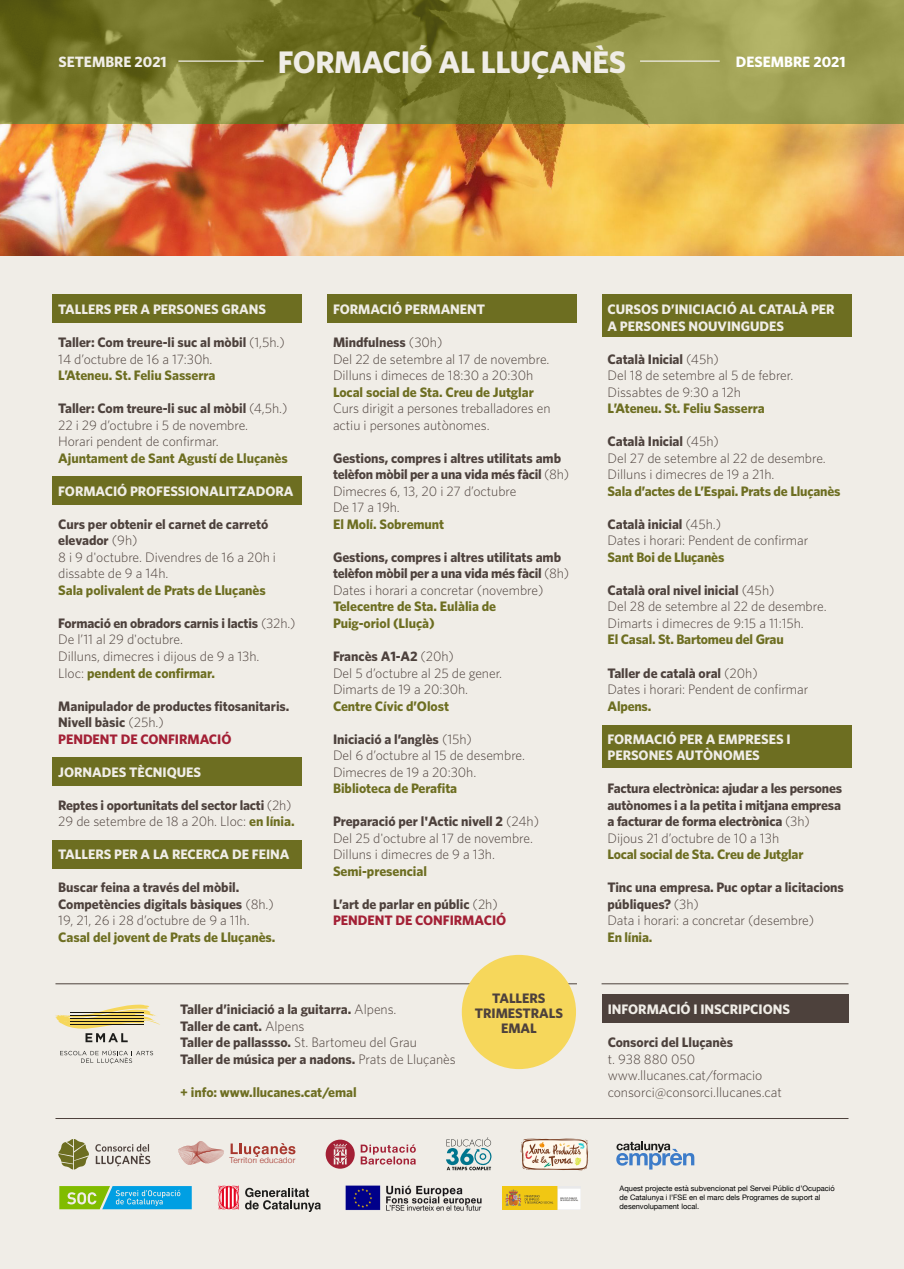
<style>
.page{position:relative;width:904px;height:1269px;background:#fff}
.page>*{position:absolute;margin:0;border:0;box-sizing:border-box;transform-origin:0 0}
.t1{font:700 31.25px "Whitney HTF";letter-spacing:-.015em;color:#f0ede7}
.t2{font:700 15px "Whitney HTF";color:#f0ede7}
.t3{font:700 15px "Whitney HTF";color:#fff}
.t4{font:300 13.75px/16.5px "Whitney HTF";letter-spacing:-.005em;color:#4d413c}
.t5{font:700 13.75px/16.5px "Whitney HTF";letter-spacing:-.005em;color:#4d413c}
.t6{font:700 13.75px/16.5px "Whitney HTF";letter-spacing:-.005em;color:#6d6e21}
.t7{font:700 13.75px/16.5px "Whitney HTF";letter-spacing:-.005em;color:#f0ede7}
.t8{font:300 8.25px "Helvetica Neue";letter-spacing:.025em;color:#a7372d}
.t9{font:7.5px/9px "Helvetica Neue";color:#000}
.s1{font-weight:700}
.s2{font-weight:700;color:#6d6e21}
.s3{font-weight:300}
.s4{color:#a32035}
.s5{color:#6d6e21}
</style>
<div class="page">
<div style="left:0;top:0;width:904px;height:1268px;background:#f0ede7"></div>
<img style="left:0;top:124px;width:904px;height:131px">
<svg style="left:0;top:0;width:904px;height:124px;background:#838437"></svg>
<svg style="left:58px;top:1139px;width:31px;height:30px"></svg>
<svg style="left:95px;top:1144px;width:55px;height:22px"></svg>
<svg style="left:446px;top:1137px;width:46px;height:33px"></svg>
<svg style="left:178px;top:1141px;width:46px;height:24px"></svg>
<svg style="left:230px;top:1143px;width:65px;height:14px"></svg>
<svg style="left:361px;top:1144px;width:55px;height:20px"></svg>
<svg style="left:326px;top:1139px;width:29px;height:29px"></svg>
<svg style="left:616px;top:1141px;width:78px;height:28px"></svg>
<svg style="left:520px;top:1138px;width:69px;height:32px"></svg>
<svg style="left:59px;top:1186px;width:133px;height:23px;background:#48b2a2"></svg>
<svg style="left:218px;top:1185px;width:21px;height:24px"></svg>
<svg style="left:245px;top:1187px;width:76px;height:25px"></svg>
<img style="left:502px;top:1186px;width:79px;height:23px">
<img style="left:345px;top:1185px;width:137px;height:26px">
<div style="left:52px;top:294px;width:250px;height:29px;background:#6d6e21"></div>
<div style="left:327px;top:294px;width:250px;height:29px;background:#6d6e21"></div>
<div style="left:601px;top:294px;width:250px;height:43px;background:#6d6e21"></div>
<div style="left:601px;top:724px;width:250px;height:43px;background:#6d6e21"></div>
<div style="left:52px;top:477px;width:250px;height:28px;background:#6d6e21"></div>
<div style="left:52px;top:757px;width:250px;height:29px;background:#6d6e21"></div>
<div style="left:52px;top:839px;width:250px;height:29px;background:#6d6e21"></div>
<hr style="left:55px;top:1118px;width:793px;height:1px;background:#4d413c">
<hr style="left:178px;top:60px;width:86px;height:2px;background:#f0ede7">
<hr style="left:640px;top:60px;width:79px;height:2px;background:#f0ede7">
<div style="left:601px;top:994px;width:247px;height:28px;background:#4d413c"></div>
<hr style="left:55px;top:983px;width:522px;height:1px;background:#4d413c">
<hr style="left:601px;top:983px;width:247px;height:1px;background:#4d413c">
<svg style="left:55px;top:1004px;width:105px;height:38px"></svg>
<svg style="left:60px;top:1049px;width:93px;height:14px"></svg>
<div style="left:462px;top:955px;width:114px;height:114px;background:#f6d75b;border-radius:50%"></div>
<p class="t2" style="left:58px;top:52px;width:110px">SETEMBRE 2021</p>
<h1 class="t1" style="left:278px;top:43px;width:349px">FORMACIÓ AL LLUÇANÈS</h1>
<p class="t3" style="left:736px;top:52px;width:111px">DESEMBRE 2021</p>
<p class="t7" style="left:58px;top:301px;width:209px">TALLERS PER A PERSONES GRANS</p>
<p class="t4" style="left:58px;top:334px;width:228px"><span class="s1">Taller: Com treure-li suc al mòbil</span> (1,5h.)<br>14 d’octubre de 16 a 17:30h.</p>
<p class="t6" style="left:58px;top:367px;width:159px">L’Ateneu. St. Feliu Sasserra</p>
<p class="t4" style="left:58px;top:400px;width:231px"><span class="s1">Taller: Com treure-li suc al mòbil</span> (4,5h.)<br>22 i 29 d’octubre i 5 de novembre.<br>Horari pendent de confirmar.</p>
<p class="t6" style="left:58px;top:449px;width:231px">Ajuntament de Sant Agustí de Lluçanès</p>
<p class="t7" style="left:58px;top:482px;width:237px">FORMACIÓ PROFESSIONALITZADORA</p>
<p class="t4" style="left:58px;top:515px;width:219px"><span class="s1">Curs per obtenir el carnet de carretó elevador</span> (9h)<br>8 i 9 d'octubre. Divendres de 16 a 20h i dissabte de 9 a 14h.</p>
<p class="t6" style="left:58px;top:581px;width:209px">Sala polivalent de Prats de Lluçanès</p>
<p class="t4" style="left:58px;top:614px;width:239px"><span class="s1">Formació en obradors carnis i lactis</span> (32h.)<br>De l’11 al 29 d'octubre.<br>Dilluns, dimecres i dijous de 9 a 13h.<br>Lloc: <span class="s2">pendent de confirmar.</span></p>
<p class="t5" style="left:58px;top:697px;width:233px">Manipulador de productes fitosanitaris.<br>Nivell bàsic <span class="s3">(25h.)<br></span><span class="s4">PENDENT DE CONFIRMACIÓ</span></p>
<p class="t7" style="left:58px;top:763px;width:144px">JORNADES TÈCNIQUES</p>
<p class="t5" style="left:58px;top:796px;width:238px">Reptes i oportunitats del sector lacti <span class="s3">(2h)<br>29 de setembre de 18 a 20h. Lloc:</span> <span class="s5">en línia.</span></p>
<p class="t7" style="left:58px;top:845px;width:233px">TALLERS PER A LA RECERCA DE FEINA</p>
<p class="t5" style="left:58px;top:878px;width:217px">Buscar feina a través del mòbil.<br>Competències digitals bàsiques <span class="s3">(8h.)<br>19, 21, 26 i 28 d’octubre de 9 a 11h.</span></p>
<p class="t6" style="left:58px;top:928px;width:219px">Casal del jovent de Prats de Lluçanès.</p>
<p class="t7" style="left:333px;top:301px;width:154px">FORMACIÓ PERMANENT</p>
<p class="t4" style="left:333px;top:334px;width:218px"><span class="s1">Mindfulness</span> (30h)<br>Del 22 de setembre al 17 de novembre.<br>Dilluns i dimeces de 18:30 a 20:30h</p>
<p class="t6" style="left:333px;top:383px;width:202px">Local social de Sta. Creu de Jutglar</p>
<p class="t4" style="left:333px;top:400px;width:219px">Curs dirigit a persones treballadores en actiu i persones autònomes.</p>
<p class="t5" style="left:333px;top:449px;width:238px">Gestions, compres i altres utilitats amb telèfon mòbil per a una vida més fàcil <span class="s3">(8h)<br>Dimecres 6, 13, 20 i 27 d’octubre<br>De 17 a 19h.</span></p>
<p class="t6" style="left:333px;top:515px;width:113px">El Molí. Sobremunt</p>
<p class="t5" style="left:333px;top:548px;width:238px">Gestions, compres i altres utilitats amb telèfon mòbil per a una vida més fàcil <span class="s3">(8h)<br>Dates i horari a concretar (novembre)</span></p>
<p class="t6" style="left:333px;top:598px;width:165px">Telecentre de Sta. Eulàlia de<br>Puig-oriol (Lluçà)</p>
<p class="t4" style="left:333px;top:647px;width:170px"><span class="s1">Francès A1-A2</span> (20h)<br>Del 5 d’octubre al 25 de gener.<br>Dimarts de 19 a 20:30h.</p>
<p class="t6" style="left:333px;top:697px;width:117px">Centre Cívic d’Olost</p>
<p class="t4" style="left:333px;top:730px;width:194px"><span class="s1">Iniciació a l’anglès</span> (15h)<br>Del 6 d’octubre al 15 de desembre.<br>Dimecres de 19 a 20:30h.</p>
<p class="t6" style="left:333px;top:779px;width:126px">Biblioteca de Perafita</p>
<p class="t4" style="left:333px;top:812px;width:207px"><span class="s1">Preparació per l'Actic nivell 2</span> (24h)<br>Del 25 d'octubre al 17 de novembre.<br>Dilluns i dimecres de 9 a 13h.</p>
<p class="t6" style="left:333px;top:862px;width:95px">Semi-presencial</p>
<p class="t5" style="left:333px;top:895px;width:175px">L’art de parlar en públic <span class="s3">(2h)<br></span><span class="s4">PENDENT DE CONFIRMACIÓ</span></p>
<p class="t5" style="left:180px;top:1000px;width:277px">Taller d’iniciació a la guitarra. <span class="s3">Alpens.<br></span>Taller de cant. <span class="s3">Alpens<br></span>Taller de pallassso. <span class="s3">St. Bartomeu del Grau<br></span>Taller de música per a nadons. <span class="s3">Prats de Lluçanès</span></p>
<p class="t6" style="left:180px;top:1083px;width:178px">+ info: www.llucanes.cat/emal</p>
<p class="t5" style="left:475px;top:990px;width:90px;line-height:15px;text-align:center">TALLERS<br>TRIMESTRALS<br>EMAL</p>
<p class="t8" style="left:229px;top:1152px;width:67px">Territori educador</p>
<p class="t7" style="left:607px;top:301px;width:228px">CURSOS D’INICIACIÓ AL CATALÀ PER<br>A PERSONES NOUVINGUDES</p>
<p class="t4" style="left:607px;top:350px;width:187px"><span class="s1">Català Inicial</span> (45h)<br>Del 18 de setembre al 5 de febrer.<br>Dissabtes de 9:30 a 12h</p>
<p class="t6" style="left:607px;top:400px;width:159px">L’Ateneu. St. Feliu Sasserra</p>
<p class="t4" style="left:607px;top:433px;width:220px"><span class="s1">Català Inicial</span> (45h)<br>Del 27 de setembre al 22 de desembre.<br>Dilluns i dimecres de 19 a 21h.</p>
<p class="t6" style="left:607px;top:482px;width:234px">Sala d’actes de L’Espai. Prats de Lluçanès</p>
<p class="t4" style="left:607px;top:515px;width:202px"><span class="s1">Català inicial</span> (45h.)<br>Dates i horari: Pendent de confirmar</p>
<p class="t6" style="left:607px;top:548px;width:118px">Sant Boi de Lluçanès</p>
<p class="t4" style="left:607px;top:581px;width:220px"><span class="s1">Català oral nivel inicial</span> (45h)<br>Del 28 de setembre al 22 de desembre.<br>Dimarts i dimecres de 9:15 a 11:15h.</p>
<p class="t6" style="left:607px;top:631px;width:178px">El Casal. St. Bartomeu del Grau</p>
<p class="t4" style="left:607px;top:664px;width:202px"><span class="s1">Taller de català oral</span> (20h)<br>Dates i horari: Pendent de confirmar</p>
<p class="t6" style="left:607px;top:697px;width:45px">Alpens.</p>
<p class="t7" style="left:607px;top:730px;width:185px">FORMACIÓ PER A EMPRESES I<br>PERSONES AUTÒNOMES</p>
<p class="t5" style="left:607px;top:779px;width:236px">Factura electrònica: ajudar a les persones autònomes i a la petita i mitjana empresa a facturar de forma electrònica <span class="s3">(3h)<br>Dijous 21 d’octubre de 10 a 13h</span></p>
<p class="t6" style="left:607px;top:845px;width:197px">Local social de Sta. Creu de Jutglar</p>
<p class="t5" style="left:607px;top:878px;width:238px">Tinc una empresa. Puc optar a licitacions públiques? <span class="s3">(3h)<br>Data i horari: a concretar (desembre)</span></p>
<p class="t6" style="left:607px;top:928px;width:46px">En línia.</p>
<p class="t7" style="left:607px;top:1000px;width:184px">INFORMACIÓ I INSCRIPCIONS</p>
<p class="t5" style="left:607px;top:1033px;width:127px">Consorci del Lluçanès</p>
<p class="t4" style="left:607px;top:1050px;width:176px">t. 938 880 050 www.llucanes.cat/formacio consorci@consorci.llucanes.cat</p>
<p class="t9" style="left:619px;top:1184px;width:217px">Aquest projecte està subvencionat pel Servei Públic d’Ocupació de Catalunya i l’FSE en el marc dels Programes de suport al desenvolupament local.</p>
</div>
